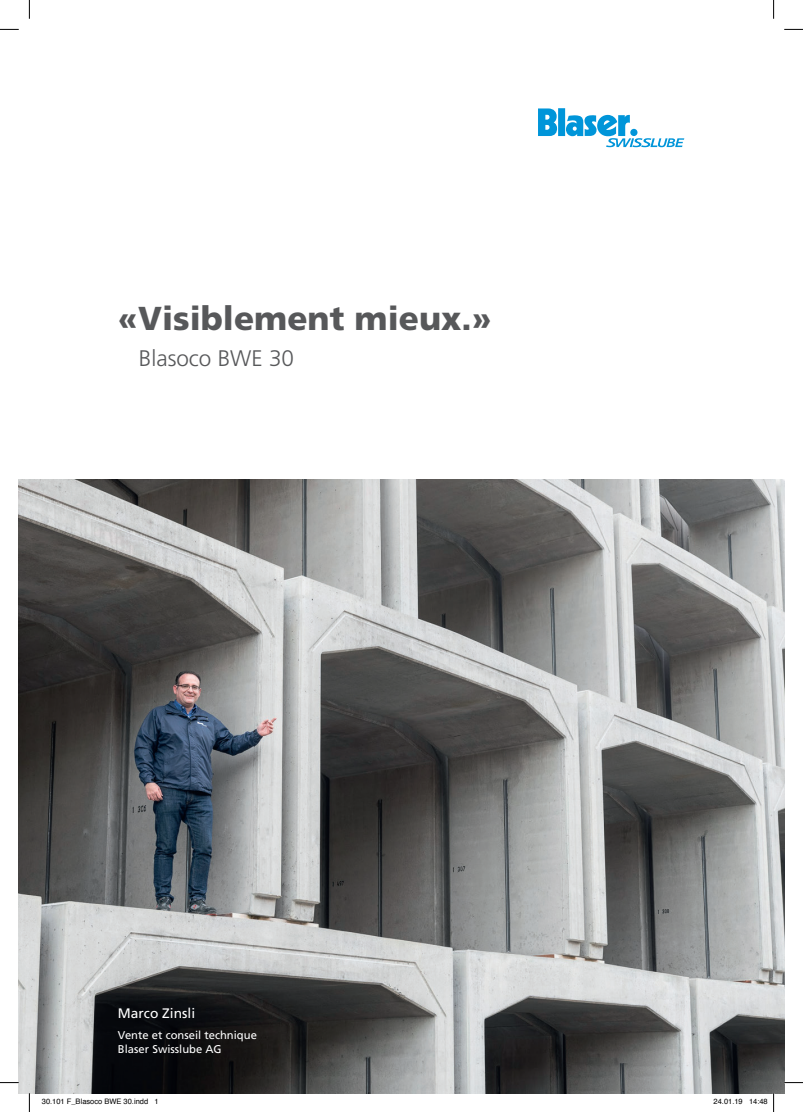
<style>
.page{position:relative;width:803px;height:1112px;background:#fff}
.page>*{position:absolute;margin:0;border:0;box-sizing:border-box;transform-origin:0 0}
.t1{font:900 33.12px "Frutiger LT Std";color:#57585a}
.t2{font:300 22.5px "Frutiger LT Std";color:#57585a}
.t3{font:13.75px "Frutiger LT Std";color:#fff}
.t4{font:11.25px/13.8px "Frutiger LT Std";color:#fff}
.t5{font:7.5px "Helvetica";color:#000}
</style>
<div class="page">
<img style="left:19px;top:479px;width:765px;height:613px">
<div style="left:558px;top:108px;width:7px;height:28px;background:#0095d9"></div>
<svg style="left:538px;top:108px;width:19px;height:28px"></svg>
<svg style="left:566px;top:115px;width:118px;height:32px"></svg>
<svg style="left:0;top:29px;width:19px;height:1px"></svg>
<svg style="left:784px;top:29px;width:19px;height:1px"></svg>
<svg style="left:0;top:1081px;width:19px;height:2px"></svg>
<svg style="left:784px;top:1081px;width:19px;height:2px"></svg>
<svg style="left:29px;top:0;width:1px;height:19px"></svg>
<svg style="left:29px;top:1092px;width:1px;height:19px"></svg>
<svg style="left:773px;top:0;width:1px;height:19px"></svg>
<svg style="left:749px;top:1092px;width:25px;height:19px"></svg>
<h1 class="t1" style="left:118px;top:298px;width:375px">«Visiblement mieux.»</h1>
<h2 class="t2" style="left:139px;top:346px;width:157px">Blasoco BWE 30</h2>
<p class="t3" style="left:118px;top:1005px;width:79px">Marco Zinsli</p>
<p class="t4" style="left:118px;top:1028px;width:140px">Vente et conseil technique<br>Blaser Swisslube AG</p>
<p class="t5" style="left:42px;top:1095px;width:118px">30.101 F_Blasoco BWE 30.indd 1</p>
<p class="t5" style="left:713px;top:1095px;width:56px">24.01.19 14:48</p>
</div>
